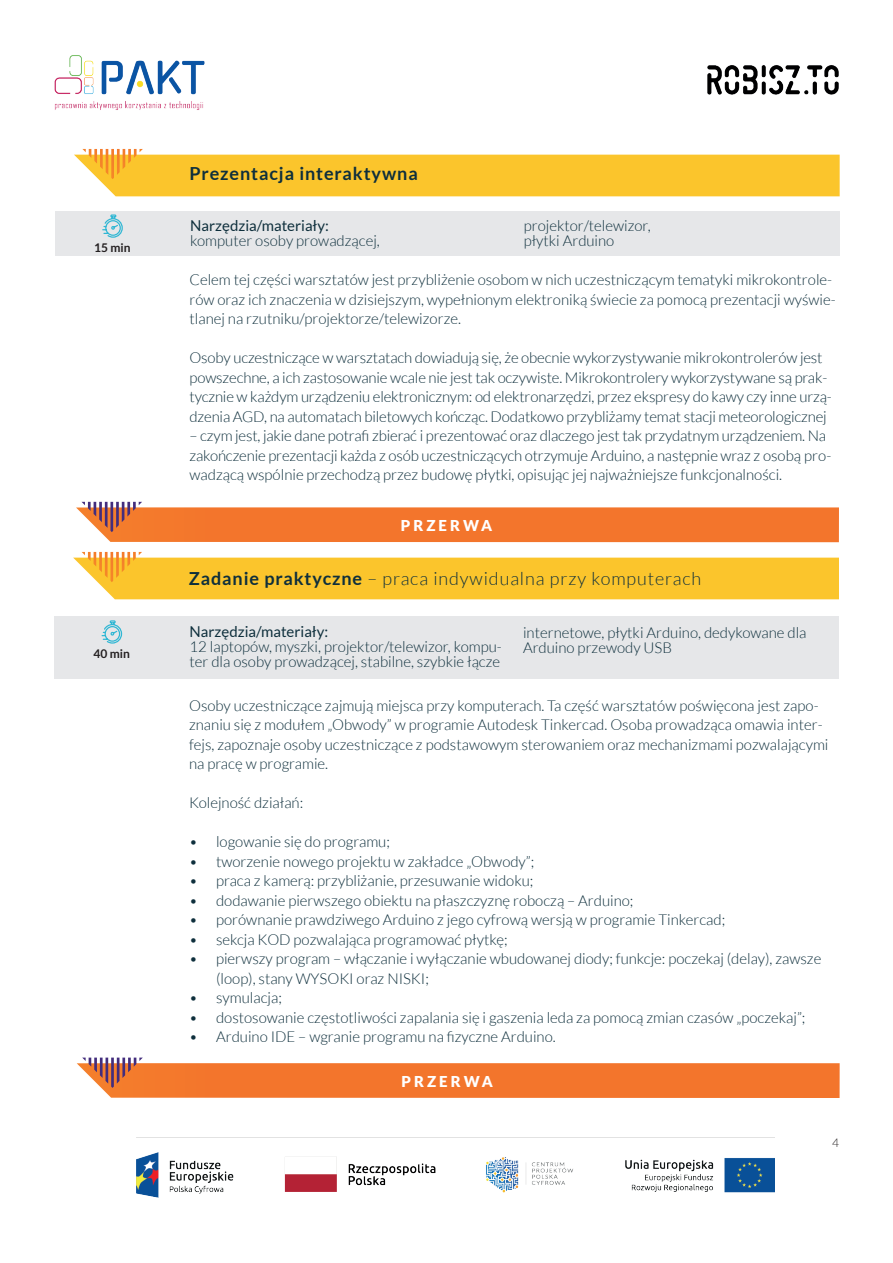
<style>
.page{position:relative;width:893px;height:1263px;background:#fff}
.page>*{position:absolute;margin:0;border:0;box-sizing:border-box;transform-origin:0 0}
.t1{font:300 18px "Lato";letter-spacing:.05em;color:#0e2f3c}
.t2{font:700 18px "Lato";letter-spacing:.05em;color:#0e2f3c}
.t3{font:300 15px/19.5px "Lato";color:#0e2f3c}
.t4{font:15px "Lato";color:#0e2f3c}
.t5{font:900 15px "Lato";letter-spacing:.2em;color:#fff}
.t6{font:700 12px "Lato";color:#231f20}
.t7{font:300 12px "Lato";color:#231f20}
.s1{font-weight:700}
</style>
<div class="page">
<img style="left:54px;top:55px;width:151px;height:55px">
<img style="left:136px;top:1152px;width:638px;height:46px">
<img style="left:707px;top:65px;width:132px;height:30px">
<div style="left:54px;top:616px;width:785px;height:63px;background:#e6e7e9"></div>
<svg style="left:73px;top:552px;width:766px;height:47px"></svg>
<svg style="left:76px;top:502px;width:763px;height:40px"></svg>
<svg style="left:101px;top:620px;width:22px;height:24px"></svg>
<svg style="left:77px;top:1057px;width:763px;height:41px"></svg>
<div style="left:55px;top:212px;width:785px;height:44px;background:#e6e7e9"></div>
<svg style="left:74px;top:149px;width:766px;height:47px"></svg>
<svg style="left:102px;top:214px;width:21px;height:24px"></svg>
<p class="t6" style="left:94px;top:241px;width:38px">15 min</p>
<p class="t6" style="left:94px;top:647px;width:38px">40 min</p>
<p class="t2" style="left:189px;top:163px;width:230px">Prezentacja interaktywna</p>
<p class="t4" style="left:190px;top:217px;width:140px">Narzędzia/materiały:</p>
<p class="t3" style="left:190px;top:231px;width:191px">komputer osoby prowadzącej,</p>
<p class="t3" style="left:524px;top:219px;width:128px;line-height:15px">projektor/telewizor, płytki Arduino</p>
<p class="t3" style="left:189px;top:270px;width:648px">Celem tej części warsztatów jest przybliżenie osobom w nich uczestniczącym tematyki mikrokontrole&shy;rów oraz ich znaczenia w dzisiejszym, wypełnionym elektroniką świecie za pomocą prezentacji wyświe&shy;tlanej na rzutniku/projektorze/telewizorze.</p>
<p class="t3" style="left:189px;top:348px;width:644px">Osoby uczestniczące w warsztatach dowiadują się, że obecnie wykorzystywanie mikrokontrolerów jest powszechne, a ich zastosowanie wcale nie jest tak oczywiste. Mikrokontrolery wykorzystywane są prak&shy;tycznie w każdym urządzeniu elektronicznym: od elektronarzędzi, przez ekspresy do kawy czy inne urzą&shy;dzenia AGD, na automatach biletowych kończąc. Dodatkowo przybliżamy temat stacji meteorologicznej</p>
<p class="t3" style="left:189px;top:426px;width:643px">– czym jest, jakie dane potrafi zbierać i prezentować oraz dlaczego jest tak przydatnym urządzeniem. Na zakończenie prezentacji każda z osób uczestniczących otrzymuje Arduino, a następnie wraz z osobą pro&shy;wadzącą wspólnie przechodzą przez budowę płytki, opisując jej najważniejsze funkcjonalności.</p>
<p class="t5" style="left:401px;top:516px;width:93px">PRZERWA</p>
<p class="t1" style="left:189px;top:569px;width:514px"><span class="s1">Zadanie praktyczne</span> – praca indywidualna przy komputerach</p>
<p class="t4" style="left:190px;top:623px;width:140px">Narzędzia/materiały:</p>
<p class="t3" style="left:190px;top:639px;width:314px;line-height:15px">12 laptopów, myszki, projektor/telewizor, kompu&shy;ter dla osoby prowadzącej, stabilne, szybkie łącze</p>
<p class="t3" style="left:523px;top:625px;width:285px;line-height:15px">internetowe, płytki Arduino, dedykowane dla<br>Arduino przewody USB</p>
<p class="t3" style="left:189px;top:695px;width:641px">Osoby uczestniczące zajmują miejsca przy komputerach. Ta część warsztatów poświęcona jest zapo&shy;znaniu się z modułem „Obwody” w programie Autodesk Tinkercad. Osoba prowadząca omawia inter&shy;fejs, zapoznaje osoby uczestniczące z podstawowym sterowaniem oraz mechanizmami pozwalającymi na pracę w programie.</p>
<p class="t3" style="left:189px;top:793px;width:116px">Kolejność działań:</p>
<p class="t3" style="left:189px;top:832px;width:202px">• logowanie się do programu;</p>
<p class="t3" style="left:189px;top:851px;width:347px">• tworzenie nowego projektu w zakładce „Obwody”;</p>
<p class="t3" style="left:189px;top:871px;width:346px">• praca z kamerą: przybliżanie, przesuwanie widoku;</p>
<p class="t3" style="left:189px;top:890px;width:446px">• dodawanie pierwszego obiektu na płaszczyznę roboczą – Arduino;</p>
<p class="t3" style="left:189px;top:910px;width:538px">• porównanie prawdziwego Arduino z jego cyfrową wersją w programie Tinkercad;</p>
<p class="t3" style="left:189px;top:929px;width:320px">• sekcja KOD pozwalająca programować płytkę;</p>
<p class="t3" style="left:216px;top:949px;width:607px;text-indent:-27px">• pierwszy program – włączanie i wyłączanie wbudowanej diody; funkcje: poczekaj (delay), zawsze (loop), stany WYSOKI oraz NISKI;</p>
<p class="t3" style="left:189px;top:988px;width:94px">• symulacja;</p>
<p class="t3" style="left:189px;top:1007px;width:618px">• dostosowanie częstotliwości zapalania się i gaszenia leda za pomocą zmian czasów „poczekaj”;</p>
<p class="t3" style="left:189px;top:1027px;width:368px">• Arduino IDE – wgranie programu na fizyczne Arduino.</p>
<p class="t5" style="left:402px;top:1072px;width:93px">PRZERWA</p>
<p class="t7" style="left:832px;top:1136px;width:8px">4</p>
</div>
